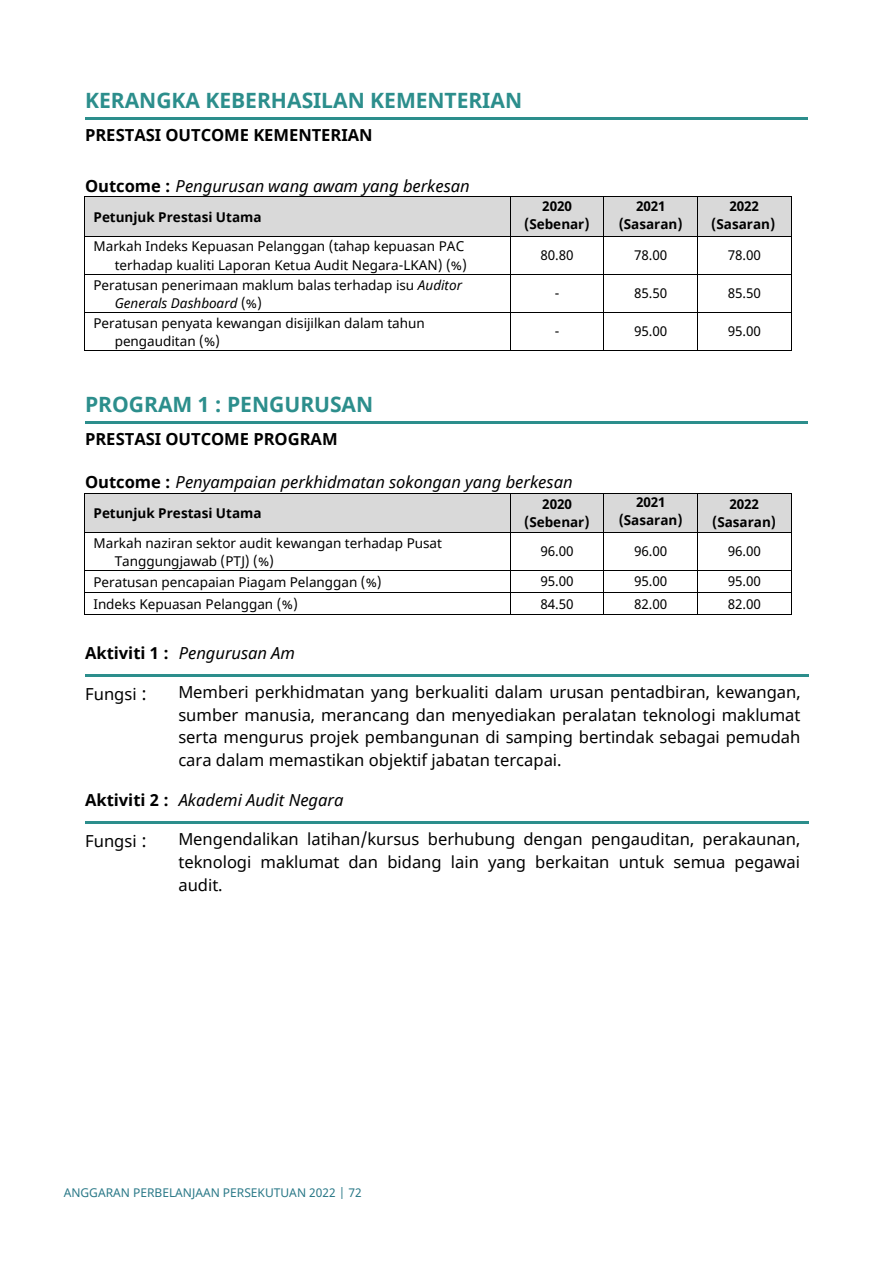
<style>
.page{position:relative;width:894px;height:1264px;background:#fff}
.page>*{position:absolute;margin:0;border:0;box-sizing:border-box;transform-origin:0 0}
.t1{font:700 21px "Noto Sans";color:#2c8e8c}
.t2{font:16.5px/22.5px "Noto Sans";color:#000;text-align:justify}
.t3{font:italic 16.5px "Noto Sans";color:#000}
.t4{font:700 16.5px "Noto Sans";color:#000}
.t5{font:13.5px/18.3px "Noto Sans";color:#000}
.t6{font:700 13.5px "Noto Sans";letter-spacing:-.005em;color:#000}
.t7{font:12px "Noto Sans";color:#297887}
.s1{font-weight:700;font-style:normal}
.s2{font-style:italic}
.s3{font-size:18px}
</style>
<div class="page">
<hr style="left:85px;top:117px;width:722px;height:3px;background:#2c8e8c">
<div style="left:85px;top:197px;width:425px;height:38px;background:#d9d9d9"></div>
<div style="left:510px;top:197px;width:93px;height:38px;background:#d9d9d9"></div>
<div style="left:604px;top:197px;width:93px;height:38px;background:#d9d9d9"></div>
<div style="left:697px;top:197px;width:93px;height:38px;background:#d9d9d9"></div>
<hr style="left:85px;top:196px;width:425px;height:1px;background:#000">
<hr style="left:510px;top:196px;width:93px;height:1px;background:#000">
<hr style="left:604px;top:196px;width:93px;height:1px;background:#000">
<hr style="left:697px;top:196px;width:93px;height:1px;background:#000">
<hr style="left:84px;top:197px;width:1px;height:38px;background:#000">
<hr style="left:510px;top:197px;width:1px;height:38px;background:#000">
<hr style="left:603px;top:197px;width:1px;height:38px;background:#000">
<hr style="left:697px;top:197px;width:1px;height:38px;background:#000">
<hr style="left:790px;top:197px;width:1px;height:38px;background:#000">
<hr style="left:85px;top:235px;width:425px;height:1px;background:#000">
<hr style="left:510px;top:235px;width:93px;height:1px;background:#000">
<hr style="left:604px;top:235px;width:93px;height:1px;background:#000">
<hr style="left:697px;top:235px;width:93px;height:1px;background:#000">
<hr style="left:84px;top:236px;width:1px;height:38px;background:#000">
<hr style="left:510px;top:236px;width:1px;height:38px;background:#000">
<hr style="left:603px;top:236px;width:1px;height:38px;background:#000">
<hr style="left:697px;top:236px;width:1px;height:38px;background:#000">
<hr style="left:790px;top:236px;width:1px;height:38px;background:#000">
<hr style="left:85px;top:274px;width:425px;height:1px;background:#000">
<hr style="left:510px;top:274px;width:93px;height:1px;background:#000">
<hr style="left:604px;top:274px;width:93px;height:1px;background:#000">
<hr style="left:697px;top:274px;width:93px;height:1px;background:#000">
<hr style="left:84px;top:274px;width:1px;height:38px;background:#000">
<hr style="left:510px;top:274px;width:1px;height:38px;background:#000">
<hr style="left:603px;top:274px;width:1px;height:38px;background:#000">
<hr style="left:697px;top:274px;width:1px;height:38px;background:#000">
<hr style="left:790px;top:274px;width:1px;height:38px;background:#000">
<hr style="left:85px;top:312px;width:425px;height:1px;background:#000">
<hr style="left:510px;top:312px;width:93px;height:1px;background:#000">
<hr style="left:604px;top:312px;width:93px;height:1px;background:#000">
<hr style="left:697px;top:312px;width:93px;height:1px;background:#000">
<hr style="left:84px;top:313px;width:1px;height:37px;background:#000">
<hr style="left:85px;top:350px;width:425px;height:1px;background:#000">
<hr style="left:510px;top:313px;width:1px;height:37px;background:#000">
<hr style="left:510px;top:350px;width:93px;height:1px;background:#000">
<hr style="left:603px;top:313px;width:1px;height:37px;background:#000">
<hr style="left:604px;top:350px;width:93px;height:1px;background:#000">
<hr style="left:697px;top:313px;width:1px;height:37px;background:#000">
<hr style="left:697px;top:350px;width:93px;height:1px;background:#000">
<hr style="left:790px;top:313px;width:1px;height:37px;background:#000">
<hr style="left:85px;top:421px;width:722px;height:2px;background:#2c8e8c">
<div style="left:85px;top:493px;width:425px;height:39px;background:#d9d9d9"></div>
<div style="left:510px;top:493px;width:93px;height:39px;background:#d9d9d9"></div>
<div style="left:604px;top:493px;width:93px;height:39px;background:#d9d9d9"></div>
<div style="left:697px;top:493px;width:93px;height:39px;background:#d9d9d9"></div>
<hr style="left:85px;top:493px;width:425px;height:1px;background:#000">
<hr style="left:510px;top:493px;width:93px;height:1px;background:#000">
<hr style="left:604px;top:493px;width:93px;height:1px;background:#000">
<hr style="left:697px;top:493px;width:93px;height:1px;background:#000">
<hr style="left:84px;top:493px;width:1px;height:39px;background:#000">
<hr style="left:510px;top:493px;width:1px;height:39px;background:#000">
<hr style="left:603px;top:493px;width:1px;height:39px;background:#000">
<hr style="left:697px;top:493px;width:1px;height:39px;background:#000">
<hr style="left:790px;top:493px;width:1px;height:39px;background:#000">
<hr style="left:85px;top:532px;width:425px;height:1px;background:#000">
<hr style="left:510px;top:532px;width:93px;height:1px;background:#000">
<hr style="left:604px;top:532px;width:93px;height:1px;background:#000">
<hr style="left:697px;top:532px;width:93px;height:1px;background:#000">
<hr style="left:84px;top:532px;width:1px;height:38px;background:#000">
<hr style="left:510px;top:532px;width:1px;height:38px;background:#000">
<hr style="left:603px;top:532px;width:1px;height:38px;background:#000">
<hr style="left:697px;top:532px;width:1px;height:38px;background:#000">
<hr style="left:790px;top:532px;width:1px;height:38px;background:#000">
<hr style="left:85px;top:570px;width:425px;height:1px;background:#000">
<hr style="left:510px;top:570px;width:93px;height:1px;background:#000">
<hr style="left:604px;top:570px;width:93px;height:1px;background:#000">
<hr style="left:697px;top:570px;width:93px;height:1px;background:#000">
<hr style="left:85px;top:592px;width:425px;height:1px;background:#000">
<hr style="left:510px;top:592px;width:93px;height:1px;background:#000">
<hr style="left:604px;top:592px;width:93px;height:1px;background:#000">
<hr style="left:697px;top:592px;width:93px;height:1px;background:#000">
<svg style="left:84px;top:570px;width:1px;height:45px"></svg>
<hr style="left:85px;top:614px;width:425px;height:1px;background:#000">
<svg style="left:510px;top:571px;width:1px;height:43px"></svg>
<hr style="left:510px;top:614px;width:93px;height:1px;background:#000">
<svg style="left:603px;top:570px;width:1px;height:45px"></svg>
<hr style="left:604px;top:614px;width:93px;height:1px;background:#000">
<svg style="left:697px;top:571px;width:1px;height:43px"></svg>
<hr style="left:697px;top:614px;width:93px;height:1px;background:#000">
<hr style="left:85px;top:674px;width:723px;height:2px;background:#2c8e8c">
<hr style="left:85px;top:821px;width:723px;height:2px;background:#2c8e8c">
<h1 class="t1" style="left:85px;top:85px;width:438px">KERANGKA KEBERHASILAN KEMENTERIAN</h1>
<h1 class="t4" style="left:85px;top:123px;width:289px">PRESTASI OUTCOME KEMENTERIAN</h1>
<p class="t3" style="left:85px;top:174px;width:386px"><span class="s1">Outcome :</span> Pengurusan wang awam yang berkesan</p>
<p class="t6" style="left:93px;top:207px;width:170px">Petunjuk Prestasi Utama</p>
<p class="t6" style="left:542px;top:196px;width:31px">2020</p>
<p class="t6" style="left:524px;top:214px;width:67px">(Sebenar)</p>
<p class="t6" style="left:636px;top:196px;width:31px">2021</p>
<p class="t6" style="left:618px;top:214px;width:65px">(Sasaran)</p>
<p class="t6" style="left:729px;top:196px;width:31px">2022</p>
<p class="t6" style="left:711px;top:214px;width:65px">(Sasaran)</p>
<p class="t5" style="left:93px;top:238px;width:375px;text-align:right">Markah Indeks Kepuasan Pelanggan (tahap kepuasan PAC terhadap kualiti Laporan Ketua Audit Negara-LKAN) (%)</p>
<p class="t5" style="left:540px;top:246px;width:35px">80.80</p>
<p class="t5" style="left:634px;top:246px;width:35px">78.00</p>
<p class="t5" style="left:727px;top:246px;width:35px">78.00</p>
<p class="t5" style="left:115px;top:276px;width:349px;text-indent:-21px">Peratusan penerimaan maklum balas terhadap isu <span class="s2">Auditor<br>Generals Dashboard</span> (%)</p>
<p class="t5" style="left:554px;top:284px;width:6px">-</p>
<p class="t5" style="left:634px;top:284px;width:35px">85.50</p>
<p class="t5" style="left:727px;top:284px;width:35px">85.50</p>
<p class="t5" style="left:115px;top:314px;width:311px;text-indent:-21px">Peratusan penyata kewangan disijilkan dalam tahun pengauditan (%)</p>
<p class="t5" style="left:554px;top:323px;width:6px">-</p>
<p class="t5" style="left:634px;top:323px;width:35px">95.00</p>
<p class="t5" style="left:727px;top:323px;width:35px">95.00</p>
<h1 class="t1" style="left:85px;top:389px;width:289px">PROGRAM 1 : PENGURUSAN</h1>
<p class="t4" style="left:85px;top:427px;width:254px">PRESTASI OUTCOME PROGRAM</p>
<h2 class="t3" style="left:85px;top:470px;width:489px"><span class="s1">Outcome :</span> Penyampaian perkhidmatan sokongan yang berkesan</h2>
<p class="t6" style="left:93px;top:503px;width:170px">Petunjuk Prestasi Utama</p>
<p class="t6" style="left:542px;top:494px;width:31px">2020</p>
<p class="t6" style="left:524px;top:512px;width:67px">(Sebenar)</p>
<p class="t6" style="left:636px;top:493px;width:31px">2021</p>
<p class="t6" style="left:618px;top:510px;width:65px">(Sasaran)</p>
<p class="t6" style="left:729px;top:494px;width:31px">2022</p>
<p class="t6" style="left:712px;top:512px;width:65px">(Sasaran)</p>
<p class="t5" style="left:115px;top:534px;width:328px;text-indent:-21px">Markah naziran sektor audit kewangan terhadap Pusat<br>Tanggungjawab (PTJ) (%)</p>
<p class="t5" style="left:540px;top:542px;width:35px">96.00</p>
<p class="t5" style="left:634px;top:542px;width:35px">96.00</p>
<p class="t5" style="left:727px;top:542px;width:35px">96.00</p>
<p class="t5" style="left:93px;top:573px;width:289px">Peratusan pencapaian Piagam Pelanggan (%)</p>
<p class="t5" style="left:540px;top:572px;width:35px">95.00</p>
<p class="t5" style="left:634px;top:572px;width:35px">95.00</p>
<p class="t5" style="left:727px;top:572px;width:35px">95.00</p>
<p class="t5" style="left:93px;top:595px;width:206px">Indeks Kepuasan Pelanggan (%)</p>
<p class="t5" style="left:540px;top:595px;width:35px">84.50</p>
<p class="t5" style="left:634px;top:595px;width:35px">82.00</p>
<p class="t5" style="left:727px;top:595px;width:35px">82.00</p>
<h1 class="t3" style="left:85px;top:641px;width:211px"><span class="s1">Aktiviti 1 :</span> Pengurusan Am</h1>
<p class="t2" style="left:85px;top:683px;width:63px">Fungsi <span class="s3">:</span></p>
<p class="t2" style="left:178px;top:681px;width:623px">Memberi perkhidmatan yang berkualiti dalam urusan pentadbiran, kewangan, sumber manusia, merancang dan menyediakan peralatan teknologi maklumat serta mengurus projek pembangunan di samping bertindak sebagai pemudah cara dalam memastikan objektif jabatan tercapai.</p>
<h1 class="t3" style="left:85px;top:787px;width:260px"><span class="s1">Aktiviti 2 :</span> Akademi Audit Negara</h1>
<p class="t2" style="left:85px;top:830px;width:63px">Fungsi <span class="s3">:</span></p>
<p class="t2" style="left:178px;top:828px;width:623px">Mengendalikan latihan/kursus berhubung dengan pengauditan, perakaunan, teknologi maklumat dan bidang lain yang berkaitan untuk semua pegawai audit.</p>
<p class="t7" style="left:64px;top:1184px;width:299px">ANGGARAN PERBELANJAAN PERSEKUTUAN 2022 | 72</p>
</div>
